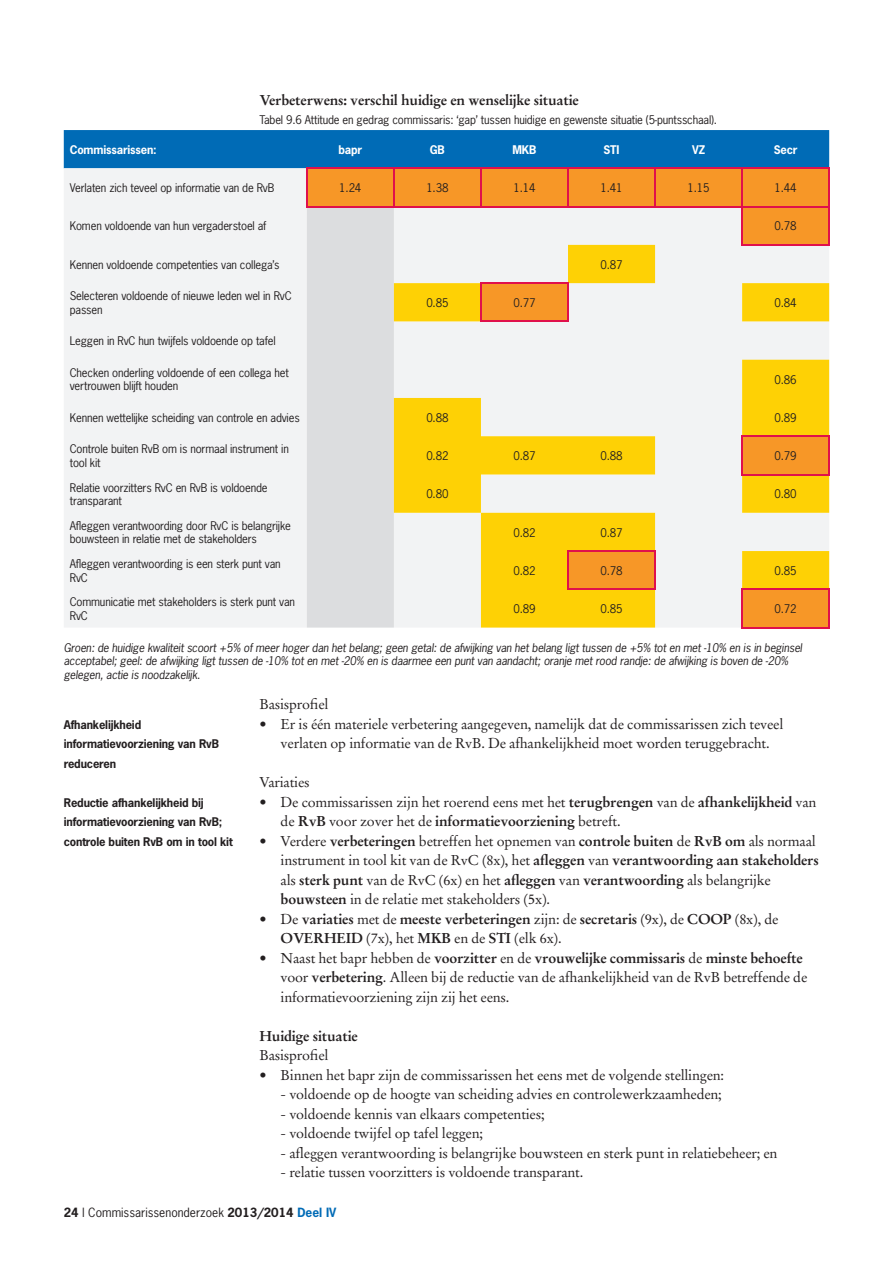
<style>
.page{position:relative;width:893px;height:1263px;background:#fff}
.page>*{position:absolute;margin:0;border:0;box-sizing:border-box;transform-origin:0 0}
.t1{font:14.25px/19.5px "Stempel Garamond";letter-spacing:-.015em;color:#231f20}
.t2{font:700 14.25px/19.5px "Stempel Garamond";letter-spacing:-.015em;color:#231f20}
.t3{font:12px "News Gothic";color:#231f20}
.t4{font:11.25px/13.5px "News Gothic";letter-spacing:-.015em;color:#231f20}
.t5{font:italic 11.25px/13.5px "News Gothic";letter-spacing:-.015em;color:#231f20}
.t6{font:700 11.25px/19.5px "News Gothic";letter-spacing:-.015em;color:#231f20}
.t7{font:700 11.25px "News Gothic";letter-spacing:-.015em;color:#fff}
.s1{font-style:normal}
.s2{font-weight:700}
.s3{font-weight:400}
.s4{font-weight:700;color:#006bb6}
</style>
<div class="page">
<div style="left:64px;top:130px;width:765px;height:38px;background:#006bb6"></div>
<div style="left:64px;top:168px;width:243px;height:459px;background:#f2f3f4"></div>
<svg style="left:308px;top:169px;width:520px;height:76px;fill:#f79727"></svg>
<div style="left:307px;top:207px;width:87px;height:421px;background:#dcdddf"></div>
<svg style="left:394px;top:245px;width:435px;height:383px;fill:#f2f3f4"></svg>
<hr style="left:306px;top:169px;width:2px;height:37px;background:#e0104b">
<hr style="left:306px;top:168px;width:436px;height:1px;background:#e0104b">
<hr style="left:393px;top:169px;width:2px;height:37px;background:#e0104b">
<hr style="left:480px;top:169px;width:2px;height:37px;background:#e0104b">
<hr style="left:567px;top:169px;width:2px;height:37px;background:#e0104b">
<hr style="left:654px;top:169px;width:2px;height:37px;background:#e0104b">
<hr style="left:741px;top:169px;width:2px;height:37px;background:#e0104b">
<hr style="left:742px;top:168px;width:88px;height:1px;background:#e0104b">
<hr style="left:828px;top:169px;width:2px;height:37px;background:#e0104b">
<hr style="left:306px;top:206px;width:436px;height:1px;background:#e0104b">
<hr style="left:741px;top:207px;width:2px;height:37px;background:#e0104b">
<hr style="left:742px;top:206px;width:88px;height:1px;background:#e0104b">
<hr style="left:828px;top:207px;width:2px;height:37px;background:#e0104b">
<hr style="left:741px;top:244px;width:89px;height:2px;background:#e0104b">
<hr style="left:480px;top:284px;width:2px;height:37px;background:#e0104b">
<hr style="left:480px;top:282px;width:89px;height:2px;background:#e0104b">
<hr style="left:567px;top:284px;width:2px;height:37px;background:#e0104b">
<hr style="left:480px;top:321px;width:89px;height:1px;background:#e0104b">
<hr style="left:741px;top:437px;width:2px;height:37px;background:#e0104b">
<hr style="left:741px;top:435px;width:89px;height:2px;background:#e0104b">
<hr style="left:828px;top:437px;width:2px;height:37px;background:#e0104b">
<hr style="left:741px;top:474px;width:89px;height:1px;background:#e0104b">
<hr style="left:567px;top:552px;width:2px;height:37px;background:#e0104b">
<hr style="left:567px;top:550px;width:89px;height:2px;background:#e0104b">
<hr style="left:654px;top:552px;width:2px;height:37px;background:#e0104b">
<hr style="left:567px;top:589px;width:89px;height:1px;background:#e0104b">
<hr style="left:741px;top:590px;width:2px;height:37px;background:#e0104b">
<hr style="left:741px;top:589px;width:89px;height:1px;background:#e0104b">
<hr style="left:828px;top:590px;width:2px;height:37px;background:#e0104b">
<hr style="left:741px;top:627px;width:89px;height:1px;background:#e0104b">
<p class="t2" style="left:259px;top:91px;width:321px">Verbeterwens: verschil huidige en wenselijke situatie</p>
<p class="t4" style="left:259px;top:114px;width:459px">Tabel 9.6 Attitude en gedrag commissaris: ‘gap’ tussen huidige en gewenste situatie (5-puntsschaal).</p>
<p class="t7" style="left:70px;top:145px;width:89px">Commissarissen:</p>
<p class="t7" style="left:338px;top:145px;width:25px">bapr</p>
<p class="t7" style="left:430px;top:145px;width:16px">GB</p>
<p class="t7" style="left:512px;top:145px;width:26px">MKB</p>
<p class="t7" style="left:603px;top:145px;width:18px">STI</p>
<p class="t7" style="left:692px;top:145px;width:14px">VZ</p>
<p class="t7" style="left:774px;top:145px;width:25px">Secr</p>
<p class="t4" style="left:70px;top:182px;width:206px">Verlaten zich teveel op informatie van de RvB</p>
<p class="t4" style="left:339px;top:182px;width:24px">1.24</p>
<p class="t4" style="left:426px;top:182px;width:24px">1.38</p>
<p class="t4" style="left:513px;top:182px;width:24px">1.14</p>
<p class="t4" style="left:600px;top:182px;width:24px">1.41</p>
<p class="t4" style="left:687px;top:182px;width:24px">1.15</p>
<p class="t4" style="left:775px;top:182px;width:24px">1.44</p>
<p class="t4" style="left:70px;top:220px;width:198px">Komen voldoende van hun vergaderstoel af</p>
<p class="t4" style="left:775px;top:220px;width:24px">0.78</p>
<p class="t4" style="left:70px;top:259px;width:211px">Kennen voldoende competenties van collega’s</p>
<p class="t4" style="left:600px;top:259px;width:24px">0.87</p>
<p class="t4" style="left:70px;top:290px;width:223px">Selecteren voldoende of nieuwe leden wel in RvC passen</p>
<p class="t4" style="left:426px;top:297px;width:24px">0.85</p>
<p class="t4" style="left:513px;top:297px;width:24px">0.77</p>
<p class="t4" style="left:775px;top:297px;width:24px">0.84</p>
<p class="t4" style="left:70px;top:335px;width:207px">Leggen in RvC hun twijfels voldoende op tafel</p>
<p class="t4" style="left:70px;top:367px;width:220px">Checken onderling voldoende of een collega het vertrouwen blijft houden</p>
<p class="t4" style="left:775px;top:373px;width:24px">0.86</p>
<p class="t4" style="left:70px;top:412px;width:231px">Kennen wettelijke scheiding van controle en advies</p>
<p class="t4" style="left:426px;top:412px;width:24px">0.88</p>
<p class="t4" style="left:775px;top:412px;width:24px">0.89</p>
<p class="t4" style="left:70px;top:443px;width:221px">Controle buiten RvB om is normaal instrument in tool kit</p>
<p class="t4" style="left:426px;top:450px;width:24px">0.82</p>
<p class="t4" style="left:513px;top:450px;width:24px">0.87</p>
<p class="t4" style="left:600px;top:450px;width:24px">0.88</p>
<p class="t4" style="left:775px;top:450px;width:24px">0.79</p>
<p class="t4" style="left:70px;top:481px;width:199px">Relatie voorzitters RvC en RvB is voldoende transparant</p>
<p class="t4" style="left:426px;top:488px;width:24px">0.80</p>
<p class="t4" style="left:775px;top:488px;width:24px">0.80</p>
<p class="t4" style="left:70px;top:520px;width:223px">Afleggen verantwoording door RvC is belangrijke bouwsteen in relatie met de stakeholders</p>
<p class="t4" style="left:513px;top:526px;width:24px">0.82</p>
<p class="t4" style="left:600px;top:526px;width:24px">0.87</p>
<p class="t4" style="left:70px;top:558px;width:212px">Afleggen verantwoording is een sterk punt van<br>RvC</p>
<p class="t4" style="left:513px;top:565px;width:24px">0.82</p>
<p class="t4" style="left:600px;top:565px;width:24px">0.78</p>
<p class="t4" style="left:775px;top:565px;width:24px">0.85</p>
<p class="t4" style="left:70px;top:596px;width:227px">Communicatie met stakeholders is sterk punt van<br>RvC</p>
<p class="t4" style="left:513px;top:603px;width:24px">0.89</p>
<p class="t4" style="left:600px;top:603px;width:24px">0.85</p>
<p class="t4" style="left:775px;top:603px;width:24px">0.72</p>
<p class="t5" style="left:64px;top:641px;width:740px">Groen: de huidige kwaliteit scoort +5% of meer hoger dan het belang; geen getal: de afwijking van het belang ligt tussen de +5% tot en met -10% en is in beginsel acceptabel; geel: de afwijking ligt tussen de -10% tot en met -20% en is daarmee een punt van aandacht; oranje met rood randje: de afwijking is boven de -20% gelegen, actie is noodzakelijk<span class="s1">.</span></p>
<p class="t6" style="left:64px;top:715px;width:157px">Afhankelijkheid informatievoorziening van RvB reduceren</p>
<p class="t6" style="left:64px;top:793px;width:170px">Reductie afhankelijkheid bij informatievoorziening van RvB; controle buiten RvB om in tool kit</p>
<p class="t1" style="left:259px;top:696px;width:71px">Basisprofiel</p>
<p class="t1" style="left:259px;top:715px;width:525px;text-align:center">• Er is één materiele verbetering aangegeven, namelijk dat de commissarissen zich teveel verlaten op informatie van de RvB. De afhankelijkheid moet worden teruggebracht.</p>
<p class="t1" style="left:259px;top:774px;width:52px">Variaties</p>
<p class="t1" style="left:281px;top:793px;width:537px;text-indent:-21px">• De commissarissen zijn het roerend eens met het <span class="s2">terugbrengen</span> van de <span class="s2">afhankelijkheid</span> van de <span class="s2">RvB</span> voor zover het de <span class="s2">informatievoorziening</span> betreft.</p>
<p class="t1" style="left:281px;top:832px;width:540px;text-indent:-21px">• Verdere <span class="s2">verbeteringen</span> betreffen het opnemen van <span class="s2">controle buiten</span> de <span class="s2">RvB om</span> als normaal instrument in tool kit van de RvC (8x), het <span class="s2">afleggen</span> van <span class="s2">verantwoording aan stakeholders </span>als <span class="s2">sterk punt</span> van de RvC (6x) en het <span class="s2">afleggen</span> van <span class="s2">verantwoording</span> als belangrijke <span class="s2">bouwsteen</span> in de relatie met stakeholders (5x).</p>
<p class="t2" style="left:281px;top:910px;width:499px;text-indent:-21px"><span class="s3">• De</span> variaties <span class="s3">met de</span> meeste verbeteringen <span class="s3">zijn: de</span> secretaris <span class="s3">(9x), de</span> COOP <span class="s3">(8x), de<br></span>OVERHEID <span class="s3">(7x), het</span> MKB <span class="s3">en de</span> STI <span class="s3">(elk 6x).</span></p>
<p class="t1" style="left:281px;top:949px;width:528px;text-indent:-21px">• Naast het bapr hebben de <span class="s2">voorzitter</span> en de <span class="s2">vrouwelijke commissaris</span> de <span class="s2">minste behoefte </span>voor <span class="s2">verbetering</span>. Alleen bij de reductie van de afhankelijkheid van de RvB betreffende de informatievoorziening zijn zij het eens.</p>
<p class="t2" style="left:259px;top:1027px;width:100px">Huidige situatie</p>
<p class="t1" style="left:259px;top:1047px;width:71px">Basisprofiel</p>
<p class="t1" style="left:259px;top:1066px;width:466px">• Binnen het bapr zijn de commissarissen het eens met de volgende stellingen:</p>
<p class="t1" style="left:281px;top:1086px;width:443px">- voldoende op de hoogte van scheiding advies en controlewerkzaamheden;</p>
<p class="t1" style="left:281px;top:1105px;width:265px">- voldoende kennis van elkaars competenties;</p>
<p class="t1" style="left:281px;top:1125px;width:204px">- voldoende twijfel op tafel leggen;</p>
<p class="t1" style="left:281px;top:1144px;width:498px">- afleggen verantwoording is belangrijke bouwsteen en sterk punt in relatiebeheer; en</p>
<p class="t1" style="left:281px;top:1164px;width:304px">- relatie tussen voorzitters is voldoende transparant.</p>
<p class="t3" style="left:64px;top:1208px;width:274px"><span class="s2">24</span> | Commissarissenonderzoek <span class="s2">2013/2014</span> <span class="s4">Deel IV</span></p>
</div>
